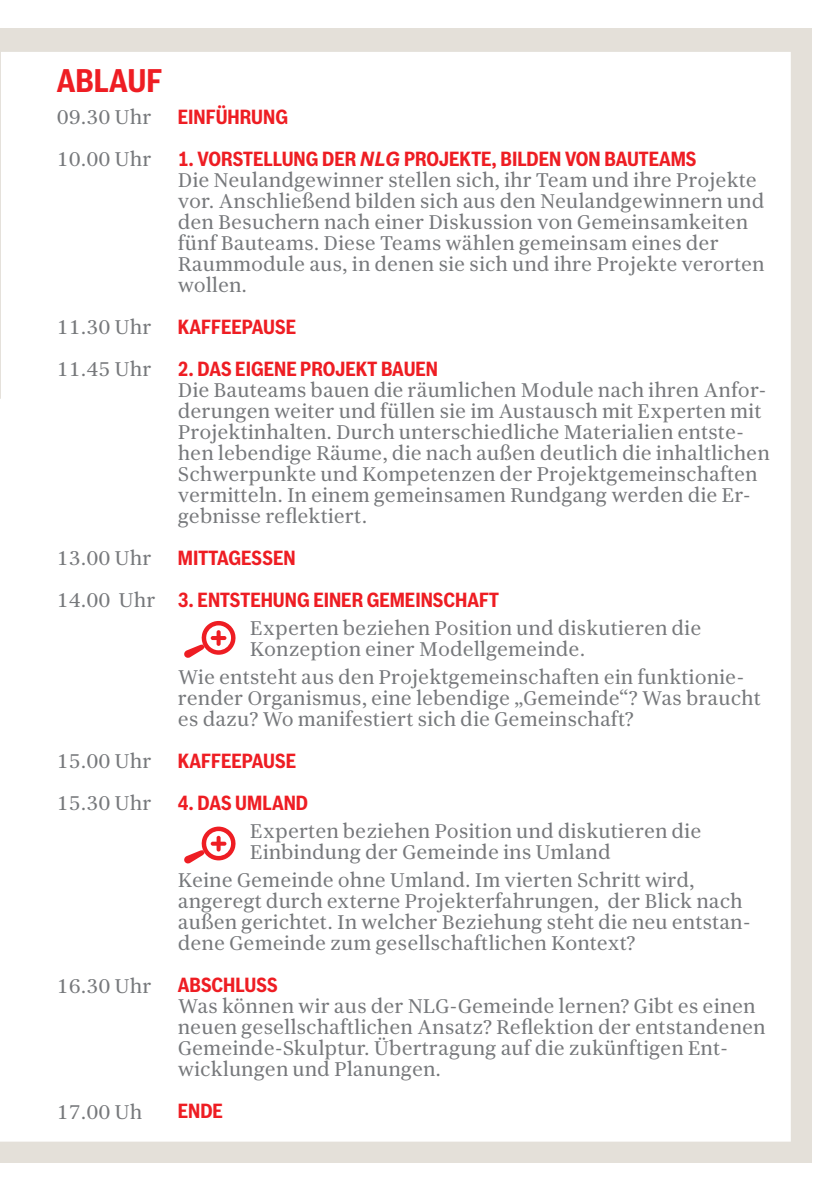
<style>
.page{position:relative;width:840px;height:1191px;background:#fff}
.page>*{position:absolute;margin:0;border:0;box-sizing:border-box;transform-origin:0 0}
.t1{font:700 32px "Bosch Sans Cond";color:#ee1d23}
.t2{font:20px/21px "Bosch Serif";color:#76787b}
.t3{font:700 20px "Bosch Sans Cond";color:#ee1d23}
.s1{font-family:"Bosch Sans";font-style:italic}
</style>
<div class="page">
<div style="left:0;top:28px;width:811px;height:1134px;background:#e4e0d9"></div>
<div style="left:0;top:52px;width:790px;height:1089px;background:#fff"></div>
<svg style="left:183px;top:826px;width:54px;height:38px;background:#f9b7b9"></svg>
<svg style="left:183px;top:621px;width:54px;height:37px;background:#f9b5b7"></svg>
<p class="t1" style="left:57px;top:57px;width:107px">ABLAUF</p>
<p class="t2" style="left:57px;top:106px;width:96px">09.30 Uhr</p>
<p class="t2" style="left:57px;top:148px;width:96px">10.00 Uhr</p>
<p class="t2" style="left:57px;top:316px;width:96px">11.30 Uhr</p>
<p class="t2" style="left:57px;top:358px;width:96px">11.45 Uhr</p>
<p class="t2" style="left:57px;top:547px;width:96px">13.00 Uhr</p>
<p class="t2" style="left:57px;top:589px;width:100px">14.00 Uhr</p>
<p class="t2" style="left:57px;top:750px;width:96px">15.00 Uhr</p>
<p class="t2" style="left:57px;top:792px;width:96px">15.30 Uhr</p>
<p class="t2" style="left:57px;top:974px;width:96px">16.30 Uhr</p>
<p class="t2" style="left:57px;top:1100px;width:87px">17.00 Uh</p>
<p class="t3" style="left:178px;top:102px;width:112px">EINFÜHRUNG</p>
<p class="t3" style="left:178px;top:144px;width:520px">1. VORSTELLUNG DER <span class="s1">NLG</span> PROJEKTE, BILDEN VON BAUTEAMS</p>
<p class="t2" style="left:178px;top:168px;width:588px">Die Neulandgewinner stellen sich, ihr Team und ihre Projekte vor. Anschließend bilden sich aus den Neulandgewinnern und den Besuchern nach einer Diskussion von Gemeinsamkeiten fünf Bauteams. Diese Teams wählen gemeinsam eines der Raummodule aus, in denen sie sich und ihre Projekte verorten wollen.</p>
<p class="t3" style="left:178px;top:312px;width:120px">KAFFEEPAUSE</p>
<p class="t3" style="left:178px;top:354px;width:261px">2. DAS EIGENE PROJEKT BAUEN</p>
<p class="t2" style="left:178px;top:378px;width:593px">Die Bauteams bauen die räumlichen Module nach ihren Anfor&shy;derungen weiter und füllen sie im Austausch mit Experten mit Projektinhalten. Durch unterschiedliche Materialien entste&shy;hen lebendige Räume, die nach außen deutlich die inhaltlichen Schwerpunkte und Kompetenzen der Projektgemeinschaften vermitteln. In einem gemeinsamen Rundgang werden die Er&shy;gebnisse reflektiert.</p>
<p class="t3" style="left:178px;top:543px;width:119px">MITTAGESSEN</p>
<p class="t3" style="left:178px;top:585px;width:322px">3. ENTSTEHUNG EINER GEMEINSCHAFT</p>
<p class="t2" style="left:250px;top:616px;width:453px">Experten beziehen Position und diskutieren die<br>Konzeption einer Modellgemeinde.</p>
<p class="t2" style="left:178px;top:665px;width:584px">Wie entsteht aus den Projektgemeinschaften ein funktionie&shy;render Organismus, eine lebendige „Gemeinde“? Was braucht es dazu? Wo manifestiert sich die Gemeinschaft?</p>
<p class="t3" style="left:178px;top:746px;width:120px">KAFFEEPAUSE</p>
<p class="t3" style="left:178px;top:788px;width:132px">4. DAS UMLAND</p>
<p class="t2" style="left:250px;top:819px;width:453px">Experten beziehen Position und diskutieren die<br>Einbindung der Gemeinde ins Umland</p>
<p class="t2" style="left:178px;top:868px;width:574px">Keine Gemeinde ohne Umland. Im vierten Schritt wird, angeregt durch externe Projekterfahrungen, der Blick nach außen gerichtet. In welcher Beziehung steht die neu entstan&shy;dene Gemeinde zum gesellschaftlichen Kontext?</p>
<p class="t3" style="left:178px;top:970px;width:101px">ABSCHLUSS</p>
<p class="t2" style="left:178px;top:994px;width:589px">Was können wir aus der NLG-Gemeinde lernen? Gibt es einen neuen gesellschaftlichen Ansatz? Reflektion der entstandenen Gemeinde-Skulptur. Übertragung auf die zukünftigen Ent&shy;wicklungen und Planungen.</p>
<p class="t3" style="left:178px;top:1096px;width:47px">ENDE</p>
</div>
